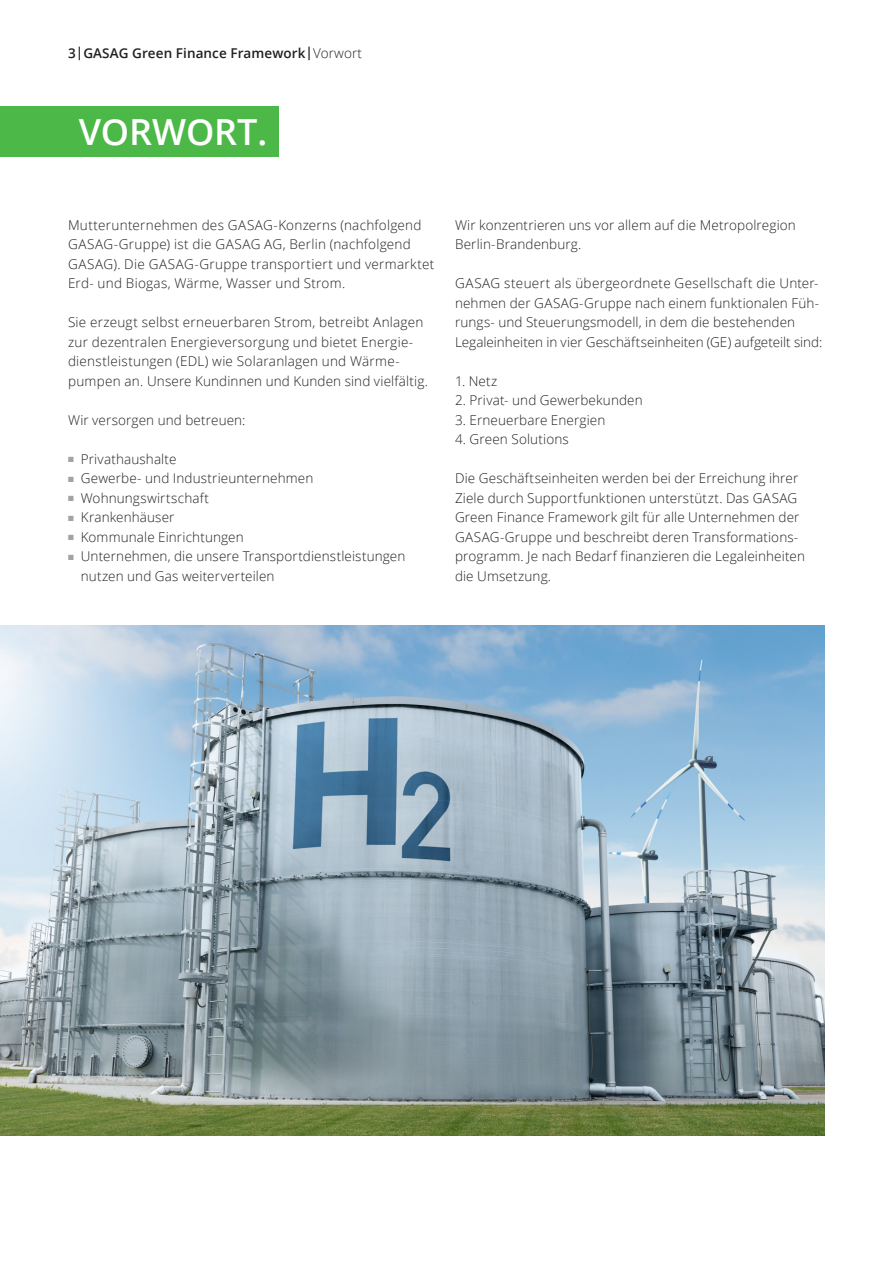
<style>
.page{position:relative;width:893px;height:1263px;background:#fff}
.page>*{position:absolute;margin:0;border:0;box-sizing:border-box;transform-origin:0 0}
.t1{font:600 36px "Open Sans";letter-spacing:-.005em;color:#fff}
.t2{font:300 13.5px/19.5px "Open Sans";letter-spacing:.01em;color:#231f20}
.t3{font:600 13.5px "Open Sans";letter-spacing:.005em;color:#231f20}
.s1{font-weight:300}
.s2{color:#a2a3a4}
</style>
<div class="page">
<div style="left:0;top:106px;width:279px;height:51px;background:#4cb848"></div>
<img style="left:0;top:626px;width:825px;height:509px">
<p class="t3" style="left:68px;top:44px;width:295px">3|GASAG Green Finance Framework|<span class="s1">Vorwort</span></p>
<p class="t1" style="left:79px;top:108px;width:190px">VORWORT.</p>
<p class="t2" style="left:68px;top:214px;width:368px">Mutterunternehmen des GASAG-Konzerns (nachfolgend GASAG-Gruppe) ist die GASAG AG, Berlin (nachfolgend GASAG). Die GASAG-Gruppe transportiert und vermarktet Erd- und Biogas, Wärme, Wasser und Strom.</p>
<p class="t2" style="left:68px;top:312px;width:357px">Sie erzeugt selbst erneuerbaren Strom, betreibt Anlagen zur dezentralen Energieversorgung und bietet Energie&shy;dienstleistungen (EDL) wie Solaranlagen und Wärme-</p>
<p class="t2" style="left:68px;top:370px;width:361px">pumpen an. Unsere Kundinnen und Kunden sind vielfältig.</p>
<p class="t2" style="left:68px;top:409px;width:179px">Wir versorgen und betreuen:</p>
<p class="t2" style="left:68px;top:448px;width:110px"><span class="s2">■</span> Privathaushalte</p>
<p class="t2" style="left:68px;top:468px;width:247px"><span class="s2">■</span> Gewerbe- und Industrieunternehmen</p>
<p class="t2" style="left:68px;top:487px;width:143px"><span class="s2">■</span> Wohnungswirtschaft</p>
<p class="t2" style="left:68px;top:507px;width:108px"><span class="s2">■</span> Krankenhäuser</p>
<p class="t2" style="left:68px;top:526px;width:177px"><span class="s2">■</span> Kommunale Einrichtungen</p>
<p class="t2" style="left:68px;top:546px;width:339px"><span class="s2">■</span> Unternehmen, die unsere Transportdienstleistungen</p>
<p class="t2" style="left:81px;top:565px;width:195px">nutzen und Gas weiterverteilen</p>
<p class="t2" style="left:455px;top:214px;width:342px">Wir konzentrieren uns vor allem auf die Metropolregion<br>Berlin-Brandenburg.</p>
<p class="t2" style="left:455px;top:273px;width:369px">GASAG steuert als übergeordnete Gesellschaft die Unter&shy;nehmen der GASAG-Gruppe nach einem funktionalen Füh&shy;rungs- und Steuerungsmodell, in dem die bestehenden Legaleinheiten in vier Geschäftseinheiten (GE) aufgeteilt sind:</p>
<p class="t2" style="left:455px;top:370px;width:44px">1. Netz</p>
<p class="t2" style="left:455px;top:390px;width:189px">2. Privat- und Gewerbekunden</p>
<p class="t2" style="left:455px;top:409px;width:152px">3. Erneuerbare Energien</p>
<p class="t2" style="left:455px;top:429px;width:115px">4. Green Solutions</p>
<p class="t2" style="left:455px;top:468px;width:346px">Die Geschäftseinheiten werden bei der Erreichung ihrer Ziele durch Supportfunktionen unterstützt. Das GASAG Green Finance Framework gilt für alle Unternehmen der GASAG-Gruppe und beschreibt deren Transformations-</p>
<p class="t2" style="left:455px;top:546px;width:351px">programm. Je nach Bedarf finanzieren die Legaleinheiten</p>
<p class="t2" style="left:455px;top:565px;width:98px">die Umsetzung.</p>
</div>
